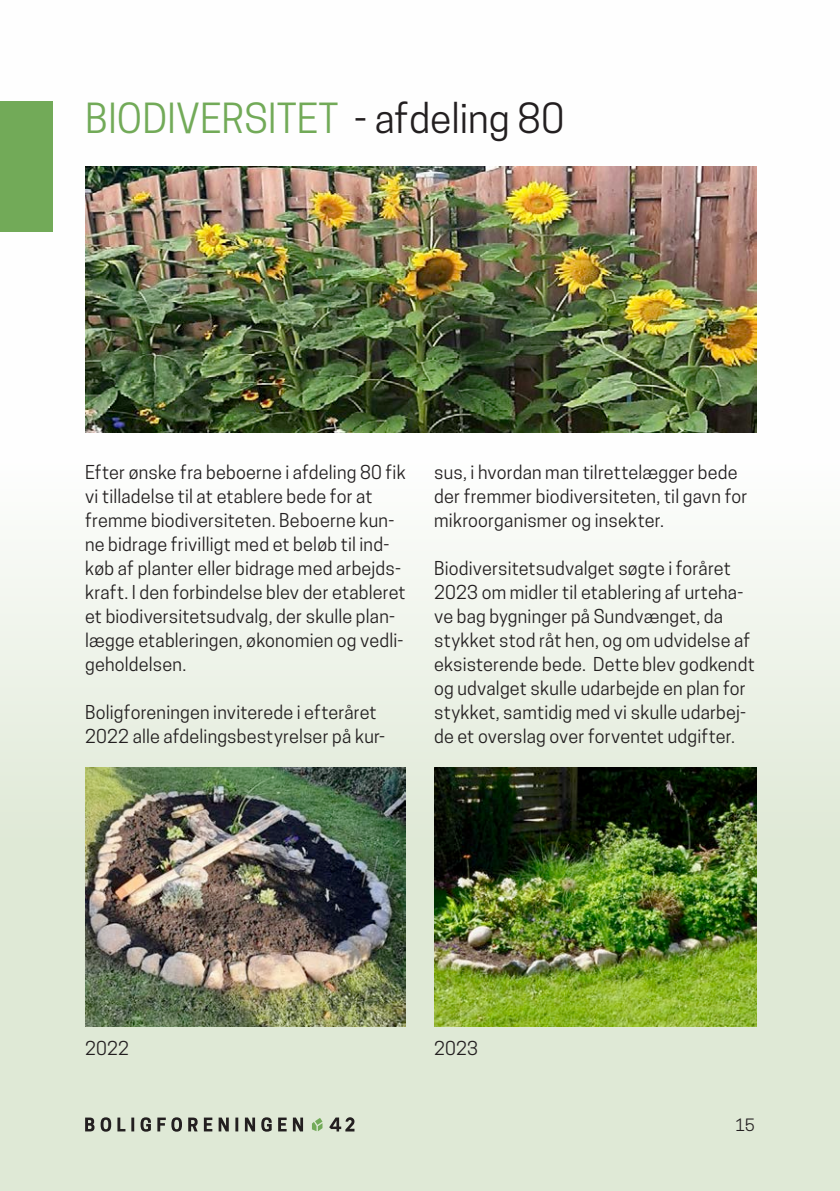
<style>
.page{position:relative;width:840px;height:1191px;background:#fff}
.page>*{position:absolute;margin:0;border:0;box-sizing:border-box;transform-origin:0 0}
.Overskrift{font:39px "Cooper Hewitt";color:#72aa58}
.Brødtekst{font:18px/24px "Cooper Hewitt";letter-spacing:.01em;color:#231f20}
.t1{font:16px "Cooper Hewitt";color:#231f20}
.s1{color:#231f20}
</style>
<div class="page">
<div style="left:0;top:0;width:839px;height:1191px;background:linear-gradient(to bottom,#fff,#d9e5ce)"></div>
<img style="left:85px;top:167px;width:671px;height:265px">
<img style="left:85px;top:767px;width:320px;height:259px">
<img style="left:434px;top:767px;width:322px;height:259px">
<div style="left:1px;top:102px;width:52px;height:130px;background:#72aa58"></div>
<svg style="left:85px;top:1117px;width:270px;height:14px;background:#999f92"></svg>
<p class="Overskrift" style="left:85px;top:95px;width:480px">BIODIVERSITET <span class="s1">- afdeling 80</span></p>
<p class="Brødtekst" style="left:85px;top:460px;width:322px">Efter ønske fra beboerne i afdeling 80 fik vi tilladelse til at etablere bede for at fremme biodiversiteten. Beboerne kun&shy;ne bidrage frivilligt med et beløb til ind&shy;køb af planter eller bidrage med arbejds&shy;kraft. I den forbindelse blev der etableret et biodiversitetsudvalg, der skulle plan&shy;lægge etableringen, økonomien og vedli&shy;geholdelsen.</p>
<p class="Brødtekst" style="left:85px;top:700px;width:301px">Boligforeningen inviterede i efteråret<br>2022 alle afdelingsbestyrelser på kur-</p>
<p class="Brødtekst" style="left:434px;top:460px;width:314px">sus, i hvordan man tilrettelægger bede der fremmer biodiversiteten, til gavn for mikroorganismer og insekter.</p>
<p class="Brødtekst" style="left:434px;top:556px;width:322px">Biodiversitetsudvalget søgte i foråret 2023 om midler til etablering af urteha&shy;ve bag bygninger på Sundvænget, da stykket stod råt hen, og om udvidelse af eksisterende bede. Dette blev godkendt og udvalget skulle udarbejde en plan for stykket, samtidig med vi skulle udarbej&shy;de et overslag over forventet udgifter.</p>
<p class="Brødtekst" style="left:85px;top:1036px;width:45px">2022</p>
<p class="Brødtekst" style="left:434px;top:1036px;width:45px">2023</p>
<p class="t1" style="left:735px;top:1115px;width:21px">15</p>
</div>
